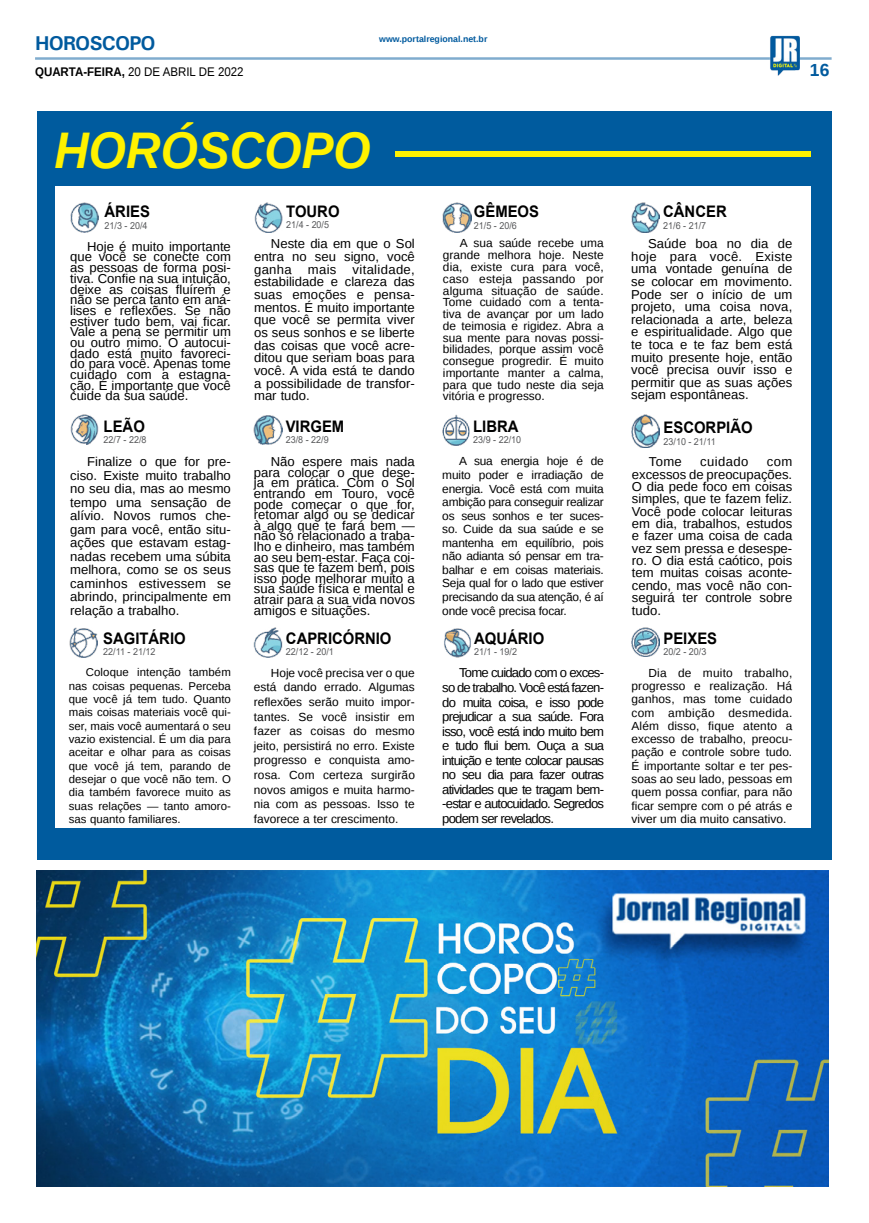
<style>
.page{position:relative;width:869px;height:1223px;background:#fff}
.page>*{position:absolute;margin:0;border:0;box-sizing:border-box;transform-origin:0 0}
.TÍTULO{font:italic 700 51.38px "Liberation Sans";color:#fff200;scale:.93 1}
.TITULO_PG{font:700 20px "Univers";letter-spacing:-.04em;color:#005a9e}
.TÍTULO-2{font:700 17.5px "Liberation Sans";color:#005a9e}
.JR_Classificados{font:700 15.88px "Arial";color:#000;scale:.93 1}
.NOVELAS_E_HOROSC{font:12.88px/12.6px "Liberation Sans";color:#000;text-align:justify}
.MATÉRIA{font:12.88px/10.8px "Liberation Sans";color:#000;text-align:justify}
.NOVELAS_E_HOROSC-2{font:12.88px "Liberation Sans";letter-spacing:.03em;color:#000}
.DATA_PG{font:12.5px "Liberation Sans";color:#000;scale:.92 1}
.NOVELAS_E_HOROSC-3{font:11.75px/11.8px "Liberation Sans";color:#000;text-align:justify}
.NOVELAS_E_HOROSC-4{font:11.25px/13.4px "Liberation Sans";color:#000;text-align:justify}
.JR_Classificados-2{font:9.62px "Arial";color:#58595b;scale:.93 1}
.DATA_PG-2{font:700 8.75px "Liberation Sans";color:#005a9e}
.s1{font-weight:700}
</style>
<div class="page">
<hr style="left:35px;top:57px;width:796px;height:3px;background:#005a9e">
<img style="left:769px;top:36px;width:30px;height:40px">
<div style="left:37px;top:111px;width:794px;height:748px;background:#005b9e"></div>
<div style="left:395px;top:151px;width:414px;height:5px;background:#fff200"></div>
<div style="left:55px;top:186px;width:754px;height:641px;background:#fff"></div>
<img style="left:70px;top:202px;width:28px;height:30px">
<img style="left:254px;top:202px;width:28px;height:30px">
<img style="left:443px;top:202px;width:28px;height:30px">
<img style="left:631px;top:202px;width:28px;height:30px">
<img style="left:70px;top:414px;width:28px;height:30px">
<img style="left:254px;top:415px;width:28px;height:30px">
<img style="left:442px;top:414px;width:27px;height:32px">
<img style="left:631px;top:414px;width:27px;height:33px">
<img style="left:70px;top:627px;width:27px;height:30px">
<img style="left:254px;top:627px;width:28px;height:30px">
<img style="left:444px;top:628px;width:27px;height:29px">
<img style="left:631px;top:627px;width:28px;height:30px">
<img style="left:36px;top:870px;width:792px;height:316px">
<p class="TITULO_PG" style="left:35px;top:31px;width:122px">HOROSCOPO</p>
<p class="DATA_PG" style="left:35px;top:65px;width:228px"><span class="s1">QUARTA-FEIRA,</span> 20 DE ABRIL DE 2022</p>
<p class="DATA_PG-2" style="left:379px;top:33px;width:110px">www.portalregional.net.br</p>
<p class="TÍTULO" style="left:54px;top:115px;width:341px">HORÓSCOPO</p>
<p class="JR_Classificados" style="left:104px;top:200px;width:50px">ÁRIES</p>
<p class="JR_Classificados-2" style="left:104px;top:219px;width:48px">21/3 - 20/4</p>
<p class="JR_Classificados" style="left:286px;top:200px;width:59px">TOURO</p>
<p class="JR_Classificados-2" style="left:286px;top:218px;width:48px">21/4 - 20/5</p>
<p class="JR_Classificados" style="left:473px;top:200px;width:72px">GÊMEOS</p>
<p class="JR_Classificados-2" style="left:473px;top:219px;width:48px">21/5 - 20/6</p>
<p class="JR_Classificados" style="left:663px;top:200px;width:70px">CÂNCER</p>
<p class="JR_Classificados-2" style="left:663px;top:219px;width:48px">21/6 - 21/7</p>
<p class="MATÉRIA" style="left:70px;top:241px;width:162px;text-indent:17px">Hoje é muito importante que você se conecte com as pessoas de forma posi&shy;tiva. Confie na sua intuição, deixe as coisas fluírem e não se perca tanto em aná&shy;lises e reflexões. Se não estiver tudo bem, vai ficar.<br>Vale a pena se permitir um ou outro mimo. O autocui&shy;dado está muito favoreci&shy;do para você. Apenas tome cuidado com a estagna&shy;ção. É importante que você cuide da sua saúde.</p>
<p class="NOVELAS_E_HOROSC" style="left:254px;top:238px;width:162px;text-indent:17px">Neste dia em que o Sol entra no seu signo, você ganha mais vitalidade, estabilidade e clareza das suas emoções e pensa&shy;mentos. É muito importante que você se permita viver os seus sonhos e se liberte das coisas que você acre&shy;ditou que seriam boas para você. A vida está te dando a possibilidade de transfor&shy;mar tudo.</p>
<p class="NOVELAS_E_HOROSC-3" style="left:443px;top:238px;width:162px;text-indent:17px">A sua saúde recebe uma grande melhora hoje. Neste dia, existe cura para você, caso esteja passando por alguma situação de saúde.<br>Tome cuidado com a tenta&shy;tiva de avançar por um lado de teimosia e rigidez. Abra a sua mente para novas possi&shy;bilidades, porque assim você consegue progredir. É muito importante manter a calma, para que tudo neste dia seja vitória e progresso.</p>
<p class="NOVELAS_E_HOROSC" style="left:631px;top:238px;width:162px;text-indent:17px">Saúde boa no dia de hoje para você. Existe uma vontade genuína de se colocar em movimento.<br>Pode ser o início de um projeto, uma coisa nova, relacionada a arte, beleza e espiritualidade. Algo que te toca e te faz bem está muito presente hoje, então você precisa ouvir isso e permitir que as suas ações sejam espontâneas.</p>
<p class="JR_Classificados" style="left:104px;top:415px;width:46px">LEÃO</p>
<p class="JR_Classificados-2" style="left:104px;top:433px;width:48px">22/7 - 22/8</p>
<p class="JR_Classificados" style="left:285px;top:415px;width:64px">VIRGEM</p>
<p class="JR_Classificados-2" style="left:285px;top:433px;width:48px">23/8 - 22/9</p>
<p class="JR_Classificados" style="left:473px;top:415px;width:50px">LIBRA</p>
<p class="JR_Classificados-2" style="left:473px;top:433px;width:53px">23/9 - 22/10</p>
<p class="JR_Classificados" style="left:663px;top:416px;width:97px">ESCORPIÃO</p>
<p class="JR_Classificados-2" style="left:663px;top:434px;width:58px">23/10 - 21/11</p>
<p class="NOVELAS_E_HOROSC" style="left:70px;top:455px;width:162px;line-height:13.5px;text-indent:17px">Finalize o que for pre&shy;ciso. Existe muito trabalho no seu dia, mas ao mesmo tempo uma sensação de alívio. Novos rumos che&shy;gam para você, então situ&shy;ações que estavam estag&shy;nadas recebem uma súbita melhora, como se os seus caminhos estivessem se abrindo, principalmente em relação a trabalho.</p>
<p class="NOVELAS_E_HOROSC" style="left:254px;top:457px;width:162px;line-height:10.6px;text-indent:17px">Não espere mais nada para colocar o que dese&shy;ja em prática. Com o Sol entrando em Touro, você pode começar o que for, retomar algo ou se dedicar à algo que te fará bem — não só relacionado a traba&shy;lho e dinheiro, mas também ao seu bem-estar. Faça coi&shy;sas que te fazem bem, pois isso pode melhorar muito a sua saúde física e mental e atrair para a sua vida novos amigos e situações.</p>
<p class="NOVELAS_E_HOROSC-3" style="left:442px;top:455px;width:163px;line-height:13.5px;text-indent:17px">A sua energia hoje é de muito poder e irradiação de energia. Você está com muita ambição para conseguir realizar os seus sonhos e ter suces&shy;so. Cuide da sua saúde e se mantenha em equilíbrio, pois não adianta só pensar em tra&shy;balhar e em coisas materiais.<br>Seja qual for o lado que estiver precisando da sua atenção, é aí onde você precisa focar.</p>
<p class="NOVELAS_E_HOROSC" style="left:648px;top:456px;width:35px">Tome</p>
<p class="NOVELAS_E_HOROSC-2" style="left:700px;top:454px;width:50px">cuidado</p>
<p class="NOVELAS_E_HOROSC" style="left:631px;top:456px;width:162px;text-indent:135px">com excessos de preocupações.<br>O dia pede foco em coisas simples, que te fazem feliz.<br>Você pode colocar leituras em dia, trabalhos, estudos e fazer uma coisa de cada vez sem pressa e desespe&shy;ro. O dia está caótico, pois tem muitas coisas aconte&shy;cendo, mas você não con&shy;seguirá ter controle sobre tudo.</p>
<p class="JR_Classificados" style="left:103px;top:627px;width:90px">SAGITÁRIO</p>
<p class="JR_Classificados-2" style="left:103px;top:645px;width:58px">22/11 - 21/12</p>
<p class="JR_Classificados" style="left:286px;top:627px;width:115px">CAPRICÓRNIO</p>
<p class="JR_Classificados-2" style="left:286px;top:645px;width:53px">22/12 - 20/1</p>
<p class="JR_Classificados" style="left:474px;top:627px;width:77px">AQUÁRIO</p>
<p class="JR_Classificados-2" style="left:474px;top:645px;width:48px">21/1 - 19/2</p>
<p class="JR_Classificados" style="left:663px;top:627px;width:59px">PEIXES</p>
<p class="JR_Classificados-2" style="left:663px;top:645px;width:48px">20/2 - 20/3</p>
<p class="NOVELAS_E_HOROSC-4" style="left:69px;top:666px;width:163px;text-indent:17px">Coloque intenção também nas coisas pequenas. Perceba que você já tem tudo. Quanto mais coisas materiais você qui&shy;ser, mais você aumentará o seu vazio existencial. É um dia para aceitar e olhar para as coisas que você já tem, parando de desejar o que você não tem. O dia também favorece muito as suas relações — tanto amoro&shy;sas quanto familiares.</p>
<p class="NOVELAS_E_HOROSC-3" style="left:254px;top:665px;width:162px;line-height:14.6px;text-indent:17px">Hoje você precisa ver o que está dando errado. Algumas reflexões serão muito impor&shy;tantes. Se você insistir em fazer as coisas do mesmo jeito, persistirá no erro. Existe progresso e conquista amo&shy;rosa. Com certeza surgirão novos amigos e muita harmo&shy;nia com as pessoas. Isso te favorece a ter crescimento.</p>
<p class="NOVELAS_E_HOROSC" style="left:442px;top:666px;width:163px;line-height:14.5px;text-indent:17px">Tome cuidado com o exces&shy;so de trabalho. Você está fazen&shy;do muita coisa, e isso pode prejudicar a sua saúde. Fora isso, você está indo muito bem e tudo flui bem. Ouça a sua intuição e tente colocar pausas no seu dia para fazer outras atividades que te tragam bem--estar e autocuidado. Segredos podem ser revelados.</p>
<p class="NOVELAS_E_HOROSC-3" style="left:631px;top:666px;width:162px;line-height:13.2px;text-indent:17px">Dia de muito trabalho, progresso e realização. Há ganhos, mas tome cuidado com ambição desmedida.<br>Além disso, fique atento a excesso de trabalho, preocu&shy;pação e controle sobre tudo.<br>É importante soltar e ter pes&shy;soas ao seu lado, pessoas em quem possa confiar, para não ficar sempre com o pé atrás e viver um dia muito cansativo.</p>
<p class="TÍTULO-2" style="left:809px;top:58px;width:21px">16</p>
</div>
